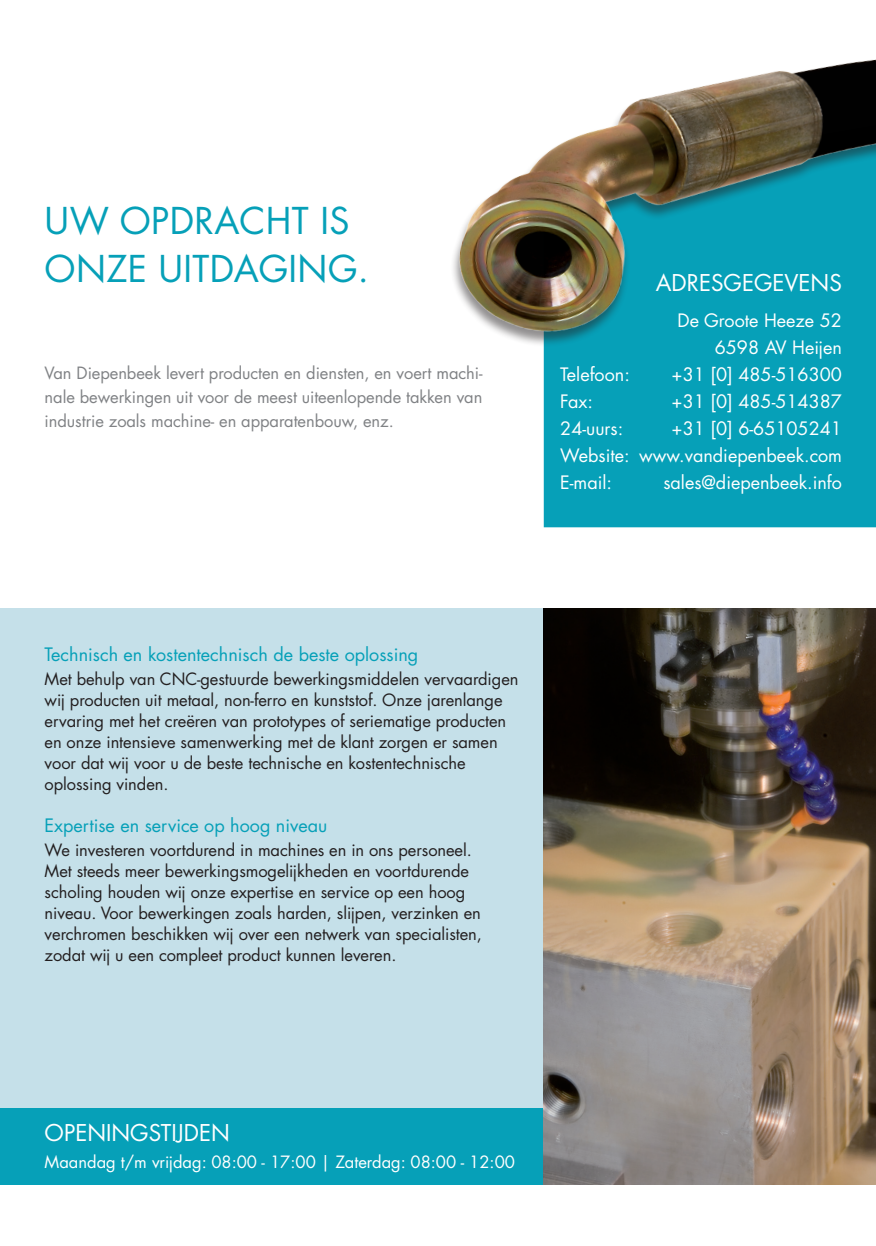
<style>
.page{position:relative;width:876px;height:1246px;background:#fff}
.page>*{position:absolute;margin:0;border:0;box-sizing:border-box;transform-origin:0 0}
.t1{font:36px/48px "Futura LT Pro";letter-spacing:.01em;color:#06a0b8}
.t2{font:22.5px "Futura LT Pro";color:#fff}
.t3{font:18px "Futura LT Pro";color:#fff}
.t4{font:18px "Futura LT Pro";color:#06a0b8}
.t5{font:16.5px/21px "Futura LT Pro";letter-spacing:-.005em;color:#231f20}
.t6{font:16.5px/24px "Futura LT Pro";letter-spacing:-.005em;color:#808285;text-align:justify}
.t7{font:16.5px "Futura LT Pro";color:#fff}
</style>
<div class="page">
<div style="left:0;top:608px;width:876px;height:575px;background:#c5e0e9"></div>
<div style="left:544px;top:388px;width:332px;height:139px;background:#06a0b8"></div>
<div style="left:0;top:1108px;width:876px;height:76px;background:#06a0b8"></div>
<img style="left:544px;top:608px;width:332px;height:576px">
<img style="left:453px;top:59px;width:423px;height:329px">
<p class="t1" style="left:45px;top:196px;width:326px">UW OPDRACHT IS<br>ONZE UITDAGING.</p>
<p class="t6" style="left:45px;top:361px;width:439px">Van Diepenbeek levert producten en diensten, en voert machi&shy;nale bewerkingen uit voor de meest uiteenlopende takken van industrie zoals machine- en apparatenbouw, enz.</p>
<p class="t3" style="left:560px;top:362px;width:71px">Telefoon:</p>
<p class="t3" style="left:560px;top:389px;width:34px">Fax:</p>
<p class="t3" style="left:560px;top:416px;width:65px">24-uurs:</p>
<p class="t3" style="left:560px;top:443px;width:71px">Website:</p>
<p class="t3" style="left:560px;top:470px;width:53px">E-mail:</p>
<p class="t2" style="left:656px;top:267px;width:188px">ADRESGEGEVENS</p>
<p class="t3" style="left:677px;top:308px;width:166px">De Groote Heeze 52</p>
<p class="t3" style="left:715px;top:335px;width:129px">6598 AV Heijen</p>
<p class="t3" style="left:672px;top:362px;width:172px">+31 [0] 485-516300</p>
<p class="t3" style="left:672px;top:389px;width:172px">+31 [0] 485-514387</p>
<p class="t3" style="left:672px;top:416px;width:172px">+31 [0] 6-65105241</p>
<p class="t3" style="left:639px;top:443px;width:204px">www.vandiepenbeek.com</p>
<p class="t3" style="left:663px;top:470px;width:180px">sales@diepenbeek.info</p>
<p class="t4" style="left:45px;top:642px;width:375px">Technisch en kostentechnisch de beste oplossing</p>
<p class="t5" style="left:45px;top:668px;width:475px">Met behulp van CNC-gestuurde bewerkingsmiddelen vervaardigen wij producten uit metaal, non-ferro en kunststof. Onze jarenlange</p>
<p class="t5" style="left:45px;top:710px;width:463px">ervaring met het creëren van prototypes of seriematige producten en onze intensieve samenwerking met de klant zorgen er samen voor dat wij voor u de beste technische en kostentechnische oplossing vinden.</p>
<p class="t4" style="left:45px;top:813px;width:284px">Expertise en service op hoog niveau</p>
<p class="t5" style="left:45px;top:839px;width:439px">We investeren voortdurend in machines en in ons personeel.<br>Met steeds meer bewerkingsmogelijkheden en voortdurende scholing houden wij onze expertise en service op een hoog niveau. Voor bewerkingen zoals harden, slijpen, verzinken en verchromen beschikken wij over een netwerk van specialisten, zodat wij u een compleet product kunnen leveren.</p>
<p class="t2" style="left:45px;top:1118px;width:187px">OPENINGSTIJDEN</p>
<p class="t7" style="left:45px;top:1151px;width:472px">Maandag t/m vrijdag: 08:00 - 17:00 | Zaterdag: 08:00 - 12:00</p>
</div>
